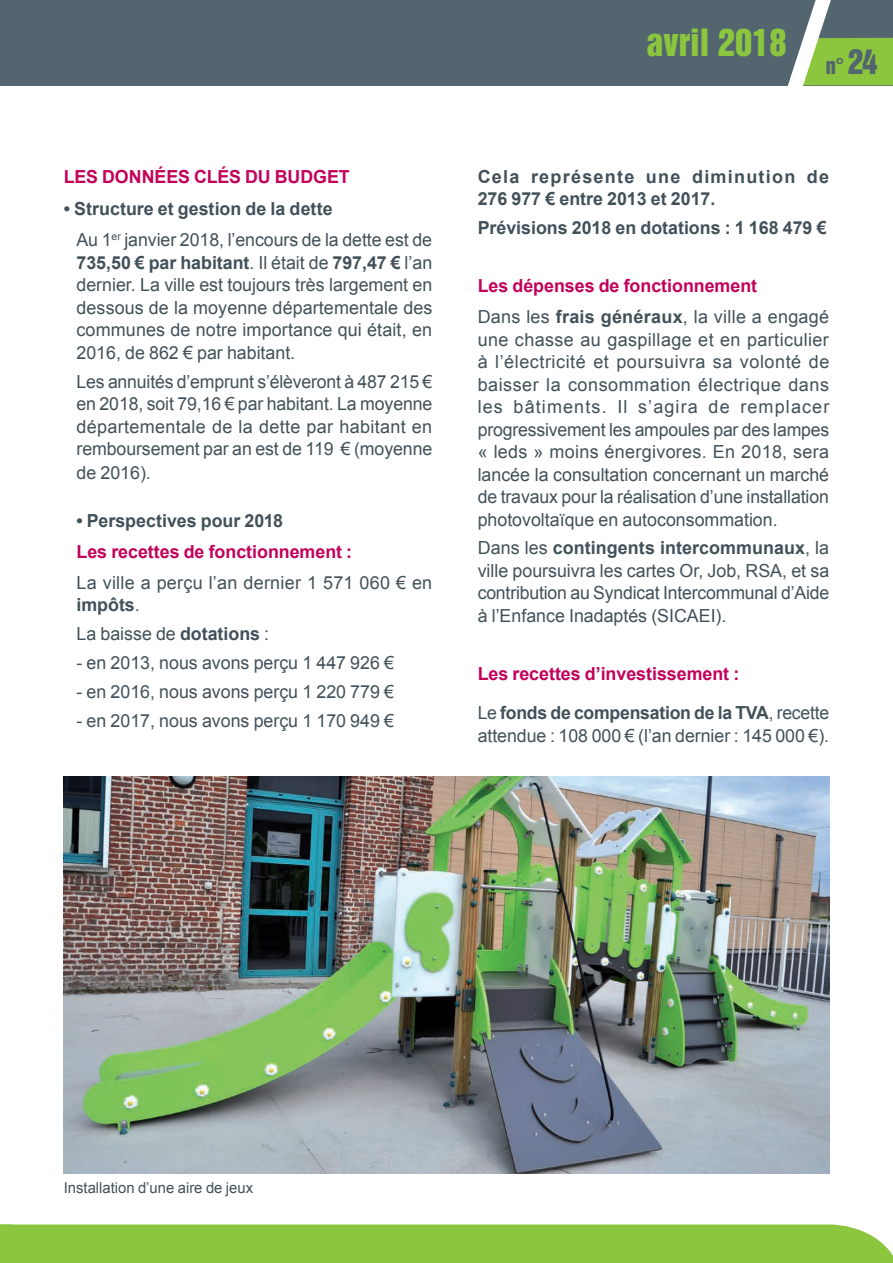
<style>
.page{position:relative;width:893px;height:1263px;background:#fff}
.page>*{position:absolute;margin:0;border:0;box-sizing:border-box;transform-origin:0 0}
.t1{font:34.35px "Helvetica Inserat";color:#8bc63e}
.t2{font:20.25px "Helvetica Inserat";color:#53656e}
.t3{font:18px/22.5px "Arial";color:#425159;text-align:justify}
.t4{font:700 18px/31px "Arial";color:#c3015b}
.t5{font:700 18px "Arial";color:#425159}
.t6{font:700 18px/22.5px "Arial";letter-spacing:.07em;color:#425159}
.t7{font:15px "Arial";color:#425159}
.s1{font-weight:700}
.s2{font-size:31.2px}
.s3{font-weight:400;color:#425159}
.s4{color:#425159}
</style>
<div class="page">
<div style="left:0;top:1224px;width:893px;height:39px;background:#8bc63e"></div>
<div style="left:0;top:0;width:893px;height:85px;background:#53656e"></div>
<svg style="left:781px;top:0;width:112px;height:86px"></svg>
<img style="left:64px;top:776px;width:765px;height:397px">
<p class="t4" style="left:64px;top:162px;width:287px">LES DONNÉES CLÉS DU BUDGET</p>
<p class="t3" style="left:77px;top:194px;width:357px;line-height:31px;text-indent:-13px"><span class="s1">• Structure et gestion de la dette<br></span>Au 1<sup>er</sup> janvier 2018, l’encours de la dette est de</p>
<p class="t3" style="left:77px;top:251px;width:357px"><span class="s1">735,50 € par habitant</span>. Il était de <span class="s1">797,47 €</span> l’an dernier. La ville est toujours très largement en dessous de la moyenne départementale des communes de notre importance qui était, en 2016, de 862 € par habitant.</p>
<p class="t3" style="left:77px;top:370px;width:357px">Les annuités d’emprunt s’élèveront à 487 215 € en 2018, soit 79,16 € par habitant. La moyenne départementale de la dette par habitant en remboursement par an est de 119 € (moyenne de 2016).</p>
<p class="t5" style="left:77px;top:508px;width:208px">• Perspectives pour 2018</p>
<p class="t4" style="left:77px;top:536px;width:277px">Les recettes de fonctionnement :</p>
<p class="t3" style="left:77px;top:571px;width:357px">La ville a perçu l’an dernier 1 571 060 € en <span class="s1">impôts</span>.</p>
<p class="t3" style="left:77px;top:623px;width:194px">La baisse de <span class="s1">dotations</span> :</p>
<p class="t3" style="left:77px;top:651px;width:319px">- en 2013, nous avons perçu 1 447 926 €</p>
<p class="t3" style="left:77px;top:680px;width:319px">- en 2016, nous avons perçu 1 220 779 €</p>
<p class="t3" style="left:77px;top:709px;width:319px">- en 2017, nous avons perçu 1 170 949 €</p>
<h1 class="t1" style="left:646px;top:22px;width:142px">avril 2018</h1>
<p class="t2" style="left:826px;top:54px;width:53px">n° <span class="s2">24</span></p>
<p class="t6" style="left:478px;top:166px;width:353px">Cela représente une diminution de<br>276 977 € entre 2013 et 2017.</p>
<p class="t5" style="left:478px;top:216px;width:350px">Prévisions 2018 en dotations : 1 168 479 €</p>
<p class="t4" style="left:478px;top:271px;width:353px">Les dépenses de fonctionnement<br><span class="s3">Dans les</span> <span class="s4">frais généraux</span><span class="s3">, la ville a engagé</span></p>
<p class="t3" style="left:478px;top:328px;width:353px">une chasse au gaspillage et en particulier à l’électricité et poursuivra sa volonté de baisser la consommation électrique dans les bâtiments. Il s’agira de remplacer progressivement les ampoules par des lampes « leds » moins énergivores. En 2018, sera lancée la consultation concernant un marché de travaux pour la réalisation d’une installation photovoltaïque en autoconsommation.</p>
<p class="t3" style="left:478px;top:537px;width:353px">Dans les <span class="s1">contingents intercommunaux</span>, la ville poursuivra les cartes Or, Job, RSA, et sa contribution au Syndicat Intercommunal d’Aide à l’Enfance Inadaptés (SICAEI).</p>
<p class="t4" style="left:478px;top:654px;width:353px;line-height:39.5px">Les recettes d’investissement :<br><span class="s3">Le</span> <span class="s4">fonds de compensation de la TVA</span><span class="s3">, recette</span></p>
<p class="t3" style="left:478px;top:724px;width:353px">attendue : 108 000 € (l’an dernier : 145 000 €).</p>
<p class="t7" style="left:64px;top:1177px;width:191px">Installation d’une aire de jeux</p>
</div>
